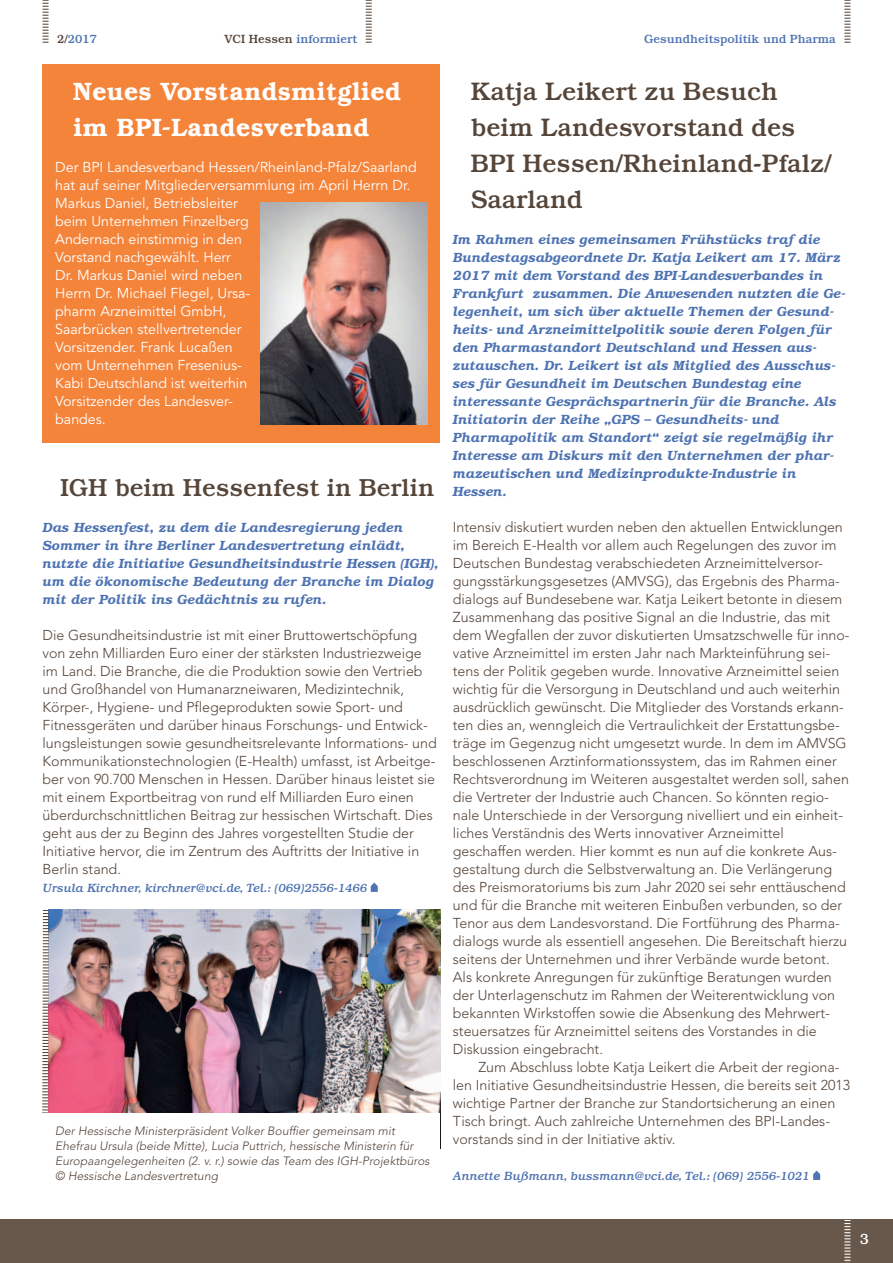
<style>
.page{position:relative;width:893px;height:1263px;background:#fff}
.page>*{position:absolute;margin:0;border:0;box-sizing:border-box;transform-origin:0 0}
.t1{font:500 25.5px/36px "Bookman";color:#564539}
.t2{font:600 25.5px/36px "Bookman";color:#fff}
.t3{font:500 24.75px "Bookman";color:#564539}
.t4{font:500 15px "Bookman";color:#fff}
.t5{font:300 14.25px/18px "Avenir";color:#564539}
.t6{font:14.25px/18px "Avenir";color:#fff}
.t7{font:italic 600 13.5px/18px "Bookman";color:#4e73b2}
.t8{font:300 12px/15px "Avenir";letter-spacing:.005em;color:#564539}
.t9{font:italic 500 12px "Bookman";color:#4e73b2}
.t10{font:500 12px "Bookman";color:#4e73b2}
.s1{color:#564539}
</style>
<div class="page">
<div style="left:43px;top:64px;width:397px;height:378px;background:#f5843b"></div>
<svg style="left:43px;top:0;width:6px;height:43px"></svg>
<svg style="left:844px;top:0;width:6px;height:43px"></svg>
<svg style="left:366px;top:0;width:6px;height:43px"></svg>
<div style="left:0;top:1220px;width:893px;height:43px;background:#68574b"></div>
<svg style="left:844px;top:1220px;width:6px;height:43px"></svg>
<svg style="left:813px;top:1171px;width:7px;height:9px"></svg>
<img style="left:261px;top:202px;width:167px;height:222px">
<svg style="left:371px;top:883px;width:7px;height:9px"></svg>
<img style="left:52px;top:910px;width:388px;height:203px">
<svg style="left:42px;top:909px;width:10px;height:204px"></svg>
<p class="t10" style="left:57px;top:34px;width:41px"><span class="s1">2/</span>2017</p>
<p class="t10" style="left:225px;top:34px;width:134px"><span class="s1">VCI Hessen</span> informiert</p>
<p class="t10" style="left:644px;top:34px;width:193px">Gesundheitspolitik und Pharma</p>
<h1 class="t2" style="left:73px;top:75px;width:329px">Neues Vorstandsmitglied im BPI-Landesverband</h1>
<p class="t6" style="left:55px;top:159px;width:363px">Der BPI Landesverband Hessen/Rheinland-Pfalz/Saarland hat auf seiner Mitgliederversammlung im April Herrn Dr.<br>Markus Daniel, Betriebsleiter<br>beim Unternehmen Finzelberg<br>Andernach einstimmig in den<br>Vorstand nachgewählt. Herr<br>Dr. Markus Daniel wird neben<br>Herrn Dr. Michael Flegel, Ursa-<br>pharm Arzneimittel GmbH,<br>Saarbrücken stellvertretender<br>Vorsitzender. Frank Lucaßen<br>vom Unternehmen Fresenius-<br>Kabi Deutschland ist weiterhin<br>Vorsitzender des Landesver-<br>bandes.</p>
<h2 class="t3" style="left:61px;top:478px;width:376px">IGH beim Hessenfest in Berlin</h2>
<p class="t7" style="left:43px;top:519px;width:398px">Das Hessenfest, zu dem die Landesregierung jeden Sommer in ihre Berliner Landesvertretung einlädt, nutzte die Initiative Gesundheitsindustrie Hessen (IGH), um die ökonomische Bedeutung der Branche im Dialog mit der Politik ins Gedächtnis zu rufen.</p>
<p class="t5" style="left:43px;top:627px;width:396px">Die Gesundheitsindustrie ist mit einer Bruttowertschöpfung von zehn Milliarden Euro einer der stärksten Industriezweige im Land. Die Branche, die die Produktion sowie den Vertrieb und Großhandel von Humanarzneiwaren, Medizintechnik, Körper-, Hygiene- und Pflegeprodukten sowie Sport- und Fitnessgeräten und darüber hinaus Forschungs- und Ent wick - lungsleistungen sowie gesundheitsrelevante Informations- und Kommunikationstechnologien (E-Health) umfasst, ist Arbeitge&shy;ber von 90.700 Menschen in Hessen. Darüber hinaus leistet sie mit einem Exportbeitrag von rund elf Milliarden Euro einen überdurchschnittlichen Beitrag zur hessischen Wirtschaft. Dies geht aus der zu Beginn des Jahres vorgestellten Studie der Initiative hervor, die im Zentrum des Auftritts der Initiative in Berlin stand.</p>
<p class="t9" style="left:43px;top:883px;width:326px">Ursula Kirchner, kirchner@vci.de, Tel.: (069)2556-1466</p>
<p class="t8" style="left:55px;top:1124px;width:378px">Der Hessische Ministerpräsident Volker Bouffier gemeinsam mit Ehefrau Ursula (beide Mitte), Lucia Puttrich, hessische Ministerin für Europaangelegenheiten (2. v. r.) sowie das Team des IGH-Projektbüros © Hessische Landesvertretung</p>
<h1 class="t1" style="left:471px;top:76px;width:362px">Katja Leikert zu Besuch beim Landesvorstand des<br>BPI Hessen/Rheinland-Pfalz/<br>Saarland</h1>
<p class="t7" style="left:453px;top:231px;width:394px">Im Rahmen eines gemeinsamen Frühstücks traf die Bundestags abgeordnete Dr. Katja Leikert am 17. März 2017 mit dem Vorstand des BPI-Landesverbandes in Frankfurt zusammen. Die Anwesenden nutzten die Ge&shy;legenheit, um sich über aktuelle Themen der Gesund&shy;heits- und Arzneimittelpolitik sowie deren Folgen für den Pharmastandort Deutschland und Hessen aus - zutauschen. Dr. Leikert ist als Mitglied des Ausschus&shy;ses für Gesundheit im Deutschen Bundestag eine interessante Gesprächspartnerin für die Branche. Als Initiatorin der Reihe „GPS – Gesundheits- und Pharmapolitik am Standort“ zeigt sie regelmäßig ihr Interesse am Diskurs mit den Unternehmen der phar&shy;mazeutischen und Medizinprodukte-Industrie in Hessen.</p>
<p class="t5" style="left:453px;top:519px;width:398px">Intensiv diskutiert wurden neben den aktuellen Entwicklungen im Bereich E-Health vor allem auch Regelungen des zuvor im Deutschen Bundestag verabschiedeten Arzneimittelversor&shy;gungsstärkungsgesetzes (AMVSG), das Ergebnis des Pharma&shy;dialogs auf Bundesebene war. Katja Leikert betonte in diesem Zusammenhang das positive Signal an die Industrie, das mit dem Wegfallen der zuvor diskutierten Umsatzschwelle für inno&shy;vative Arzneimittel im ersten Jahr nach Markteinführung sei&shy;tens der Politik gegeben wurde. Innovative Arzneimittel seien wichtig für die Versorgung in Deutschland und auch weiterhin ausdrücklich gewünscht. Die Mitglieder des Vorstands erkann&shy;ten dies an, wenngleich die Vertraulichkeit der Erstattungsbe&shy;träge im Gegenzug nicht umgesetzt wurde. In dem im AMVSG beschlossenen Arztinformationssystem, das im Rahmen einer Rechtsverordnung im Weiteren ausgestaltet werden soll, sahen die Vertreter der Industrie auch Chancen. So könnten regio&shy;nale Unterschiede in der Versorgung nivelliert und ein einheit - liches Verständnis des Werts innovativer Arzneimittel geschaffen werden. Hier kommt es nun auf die konkrete Aus&shy;gestaltung durch die Selbstverwaltung an. Die Verlängerung des Preis moratoriums bis zum Jahr 2020 sei sehr enttäuschend und für die Branche mit weiteren Einbußen verbunden, so der Tenor aus dem Landesvorstand. Die Fortführung des Pharma&shy;dialogs wurde als essentiell angesehen. Die Bereitschaft hierzu seitens der Unternehmen und ihrer Verbände wurde betont.<br>Als konkrete Anregungen für zukünftige Beratungen wurden der Unterlagenschutz im Rahmen der Weiterentwicklung von bekannten Wirkstoffen sowie die Absenkung des Mehrwert&shy;steuersatzes für Arzneimittel seitens des Vorstandes in die Diskussion eingebracht.</p>
<p class="t5" style="left:453px;top:1059px;width:399px;text-indent:26px">Zum Abschluss lobte Katja Leikert die Arbeit der regiona&shy;len Initiative Gesundheitsindustrie Hessen, die bereits seit 2013 wichtige Partner der Branche zur Standortsicherung an einen Tisch bringt. Auch zahlreiche Unternehmen des BPI-Landes - vorstands sind in der Initiative aktiv.</p>
<p class="t9" style="left:453px;top:1171px;width:358px">Annette Bußmann, bussmann@vci.de, Tel.: (069) 2556-1021</p>
<p class="t4" style="left:860px;top:1233px;width:11px">3</p>
</div>
